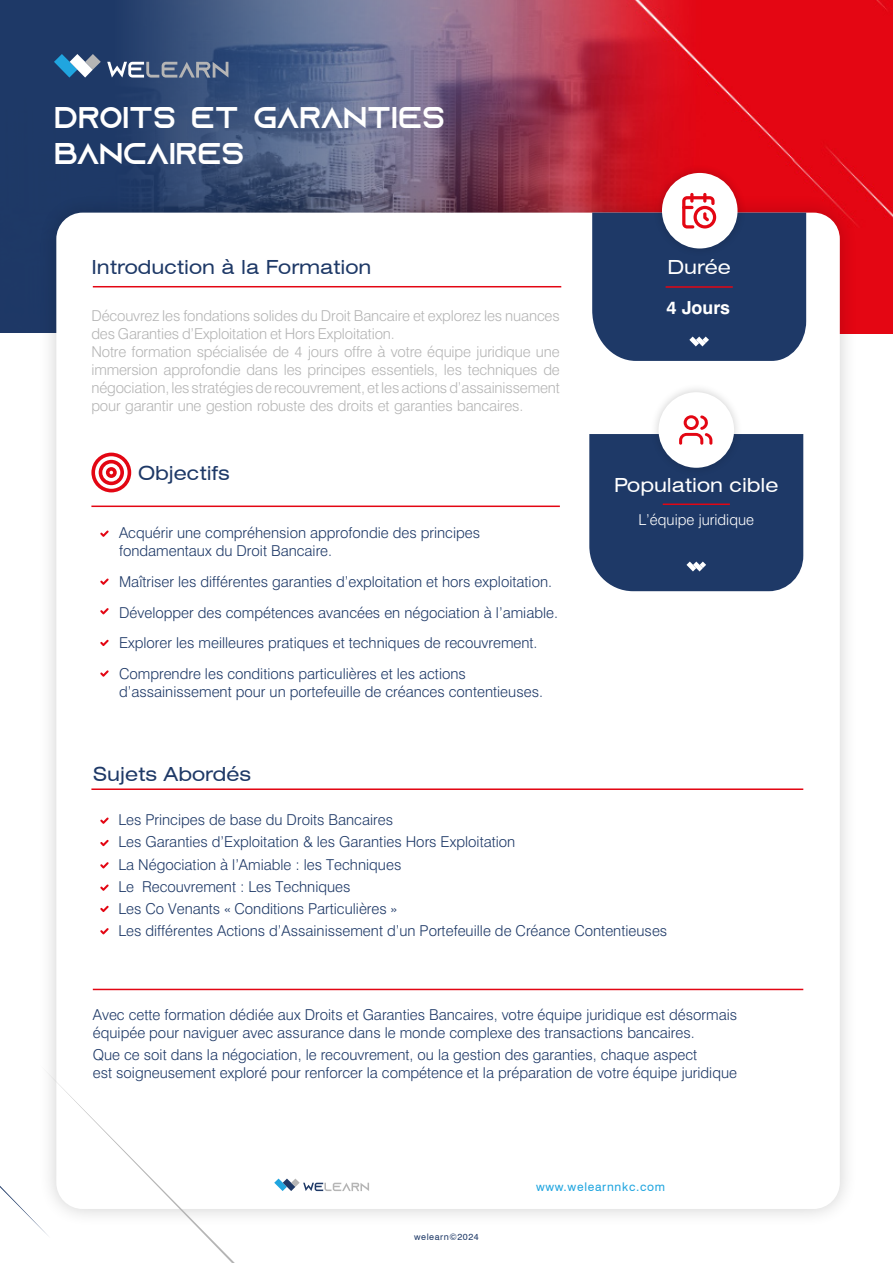
<style>
.page{position:relative;width:893px;height:1263px;background:#fff}
.page>*{position:absolute;margin:0;border:0;box-sizing:border-box;transform-origin:0 0}
.t1{font:30px/36px "Azonix";color:#fff}
.t2{font:expanded 19.5px "Swiss 721 BT";color:#1e3967}
.t3{font:expanded 19.5px "Swiss 721 BT";color:#fff}
.t4{font:700 18px "Swiss 721 BT";color:#fff}
.t5{font:300 15px/22.2px "Swiss 721 BT";color:#1e3967}
.t6{font:300 15px/18px "Swiss 721 BT";letter-spacing:-.01em;color:#b5b5b5}
.t7{font:300 15px "Swiss 721 BT";color:#fff}
.t8{font:12px "Swiss 721 BT";letter-spacing:.06em;color:#20a5df}
.t9{font:9px "Swiss 721 BT";letter-spacing:.06em;color:#1e3967}
</style>
<div class="page">
<img style="left:0;top:0;width:893px;height:334px">
<svg style="left:54px;top:54px;width:47px;height:24px"></svg>
<svg style="left:107px;top:62px;width:121px;height:16px;background:#6d7c97"></svg>
<div style="left:38px;top:194px;width:820px;height:1034px;background:#000;opacity:.19"></div>
<div style="left:56px;top:213px;width:784px;height:996px;background:#fff;border-radius:26px"></div>
<hr style="left:93px;top:286px;width:468px;height:1px;background:#e30613">
<hr style="left:91px;top:505px;width:469px;height:2px;background:#e30613">
<hr style="left:91px;top:788px;width:712px;height:2px;background:#e30613">
<hr style="left:93px;top:989px;width:710px;height:1px;background:#e30613">
<svg style="left:274px;top:1178px;width:95px;height:13px"></svg>
<svg style="left:0;top:1064px;width:235px;height:199px"></svg>
<svg style="left:91px;top:453px;width:40px;height:39px"></svg>
<div style="left:649px;top:383px;width:94px;height:94px;background:#000;opacity:.19"></div>
<div style="left:658px;top:392px;width:76px;height:76px;background:#fff;border-radius:50%"></div>
<svg style="left:589px;top:415px;width:214px;height:176px"></svg>
<div style="left:653px;top:164px;width:93px;height:94px;background:#000;opacity:.19"></div>
<div style="left:662px;top:173px;width:75px;height:75px;background:#fff;border-radius:50%"></div>
<svg style="left:592px;top:193px;width:214px;height:168px;background:#474a70"></svg>
<svg style="left:100px;top:530px;width:9px;height:7px"></svg>
<svg style="left:100px;top:578px;width:9px;height:7px"></svg>
<svg style="left:100px;top:608px;width:9px;height:6px"></svg>
<svg style="left:100px;top:640px;width:9px;height:6px"></svg>
<svg style="left:100px;top:670px;width:9px;height:7px"></svg>
<svg style="left:100px;top:817px;width:9px;height:7px"></svg>
<svg style="left:100px;top:840px;width:9px;height:6px"></svg>
<svg style="left:100px;top:862px;width:9px;height:6px"></svg>
<svg style="left:100px;top:884px;width:9px;height:7px"></svg>
<svg style="left:100px;top:906px;width:9px;height:6px"></svg>
<svg style="left:100px;top:928px;width:9px;height:6px"></svg>
<h1 class="t1" style="left:54px;top:101px;width:392px">DROITS ET GARANTIES<br>BANCAIRES</h1>
<h2 class="t2" style="left:91px;top:255px;width:281px">Introduction à la Formation</h2>
<p class="t6" style="left:91px;top:306px;width:470px">Découvrez les fondations solides du Droit Bancaire et explorez les nuances des Garanties d’Exploitation et Hors Exploitation.<br>Notre formation spécialisée de 4 jours offre à votre équipe juridique une immersion approfondie dans les principes essentiels, les techniques de négociation, les stratégies de recouvrement, et les actions d’assainissement pour garantir une gestion robuste des droits et garanties bancaires.</p>
<h2 class="t2" style="left:138px;top:461px;width:93px">Objectifs</h2>
<p class="t5" style="left:119px;top:524px;width:363px;line-height:18px">Acquérir une compréhension approfondie des principes fondamentaux du Droit Bancaire.</p>
<p class="t5" style="left:119px;top:566px;width:440px;line-height:30.8px">Maîtriser les différentes garanties d’exploitation et hors exploitation.<br>Développer des compétences avancées en négociation à l’amiable.<br>Explorer les meilleures pratiques et techniques de recouvrement.<br>Comprendre les conditions particulières et les actions</p>
<p class="t5" style="left:119px;top:680px;width:425px">d’assainissement pour un portefeuille de créances contentieuses.</p>
<h2 class="t3" style="left:667px;top:255px;width:65px">Durée</h2>
<p class="t4" style="left:666px;top:297px;width:65px">4 Jours</p>
<h2 class="t3" style="left:614px;top:473px;width:166px">Population cible</h2>
<p class="t7" style="left:638px;top:511px;width:117px">L’équipe juridique</p>
<h2 class="t2" style="left:93px;top:762px;width:160px">Sujets Abordés</h2>
<p class="t5" style="left:118px;top:808px;width:550px">Les Principes de base du Droits Bancaires<br>Les Garanties d’Exploitation &amp; les Garanties Hors Exploitation<br>La Négociation à l’Amiable : les Techniques<br>Le Recouvrement : Les Techniques<br>Les Co Venants « Conditions Particulières »<br>Les différentes Actions d’Assainissement d’un Portefeuille de Créance Contentieuses</p>
<p class="t5" style="left:93px;top:1005px;width:646px;line-height:18px">Avec cette formation dédiée aux Droits et Garanties Bancaires, votre équipe juridique est désormais équipée pour naviguer avec assurance dans le monde complexe des transactions bancaires.</p>
<p class="t5" style="left:93px;top:1045px;width:646px;line-height:18px">Que ce soit dans la négociation, le recouvrement, ou la gestion des garanties, chaque aspect<br>est soigneusement exploré pour renforcer la compétence et la préparation de votre équipe juridique</p>
<p class="t9" style="left:414px;top:1231px;width:66px">welearn©2024</p>
<p class="t8" style="left:536px;top:1179px;width:131px">www.welearnnkc.com</p>
</div>
